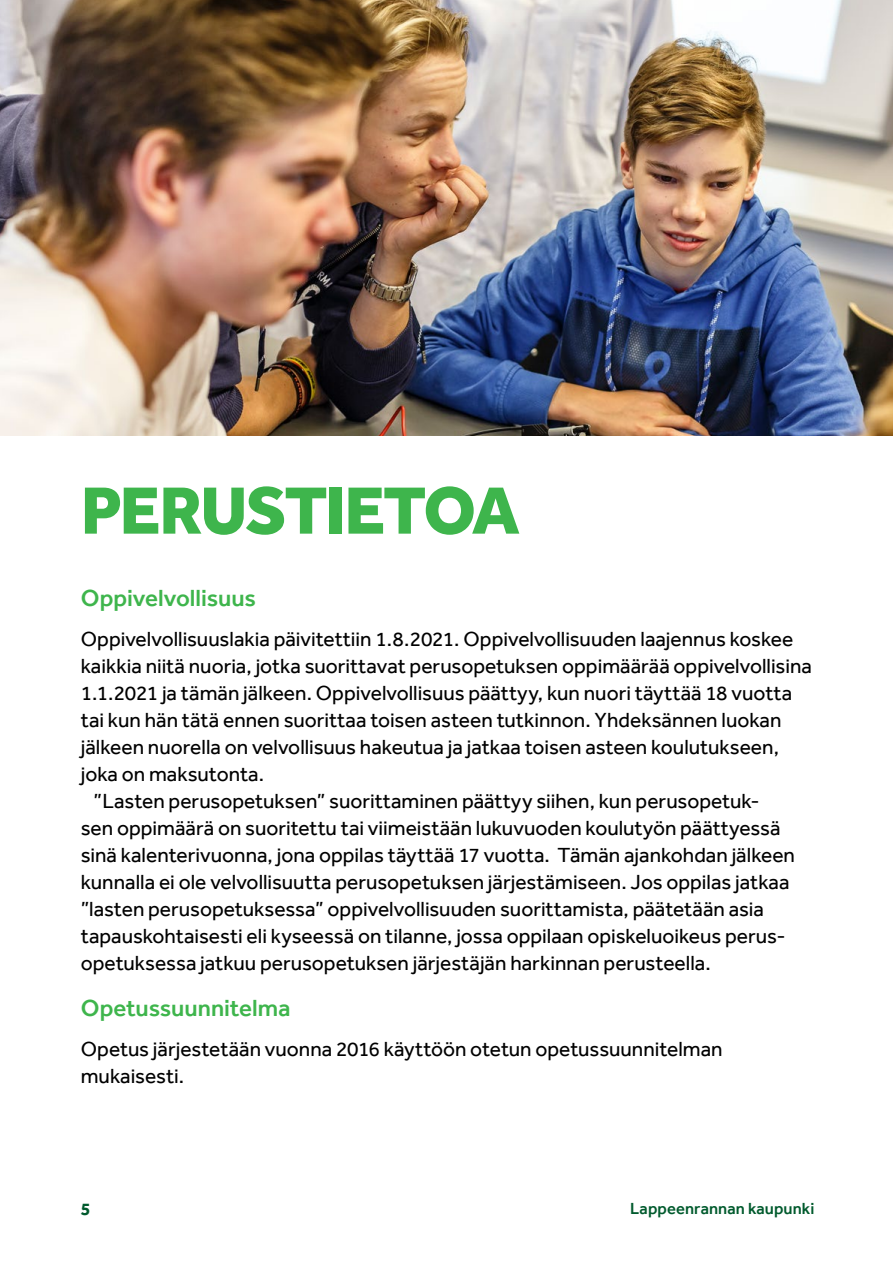
<style>
.page{position:relative;width:893px;height:1263px;background:#fff}
.page>*{position:absolute;margin:0;border:0;box-sizing:border-box;transform-origin:0 0}
.t1{font:800 69px "Effra";letter-spacing:-.035em;color:#3eb54c}
.t2{font:500 24px "Effra";color:#3eb54c}
.P_Leipis_sisennetty{font:21px/27px "Effra";color:#000}
.P_Leipis{font:21px/27px "Effra";color:#000}
.t3{font:700 18px "Effra";color:#005a2d}
.t4{font:500 16.5px "Effra";letter-spacing:.005em;color:#005a2d}
</style>
<div class="page">
<img style="left:0;top:0;width:893px;height:436px">
<h1 class="t1" style="left:81px;top:469px;width:440px">PERUSTIETOA</h1>
<h3 class="t2" style="left:81px;top:584px;width:177px">Oppivelvollisuus</h3>
<p class="P_Leipis" style="left:81px;top:625px;width:733px">Oppivelvollisuuslakia päivitettiin 1.8.2021. Oppivelvollisuuden laajennus koskee kaikkia niitä nuoria, jotka suorittavat perusopetuksen oppimäärää oppivelvollisina 1.1.2021 ja tämän jälkeen. Oppivelvollisuus päättyy, kun nuori täyttää 18 vuotta tai kun hän tätä ennen suorittaa toisen asteen tutkinnon. Yhdeksännen luokan jälkeen nuorella on velvollisuus hakeutua ja jatkaa toisen asteen koulutukseen, joka on maksutonta.</p>
<p class="P_Leipis_sisennetty" style="left:81px;top:787px;width:716px;text-indent:13px">”Lasten perusopetuksen” suorittaminen päättyy siihen, kun perusopetuk&shy;sen oppimäärä on suoritettu tai viimeistään lukuvuoden koulutyön päättyessä sinä kalenterivuonna, jona oppilas täyttää 17 vuotta. Tämän ajankohdan jälkeen kunnalla ei ole velvollisuutta perusopetuksen järjestämiseen. Jos oppilas jatkaa ”lasten perusopetuksessa” oppivelvollisuuden suorittamista, päätetään asia tapauskohtaisesti eli kyseessä on tilanne, jossa oppilaan opiskeluoikeus perus&shy;opetuksessa jatkuu perusopetuksen järjestäjän harkinnan perusteella.</p>
<h3 class="t2" style="left:81px;top:994px;width:211px">Opetussuunnitelma</h3>
<p class="P_Leipis" style="left:81px;top:1035px;width:643px">Opetus järjestetään vuonna 2016 käyttöön otetun opetussuunnitelman mukaisesti.</p>
<p class="t3" style="left:81px;top:1199px;width:11px">5</p>
<p class="t4" style="left:630px;top:1199px;width:186px">Lappeenrannan kaupunki</p>
</div>
